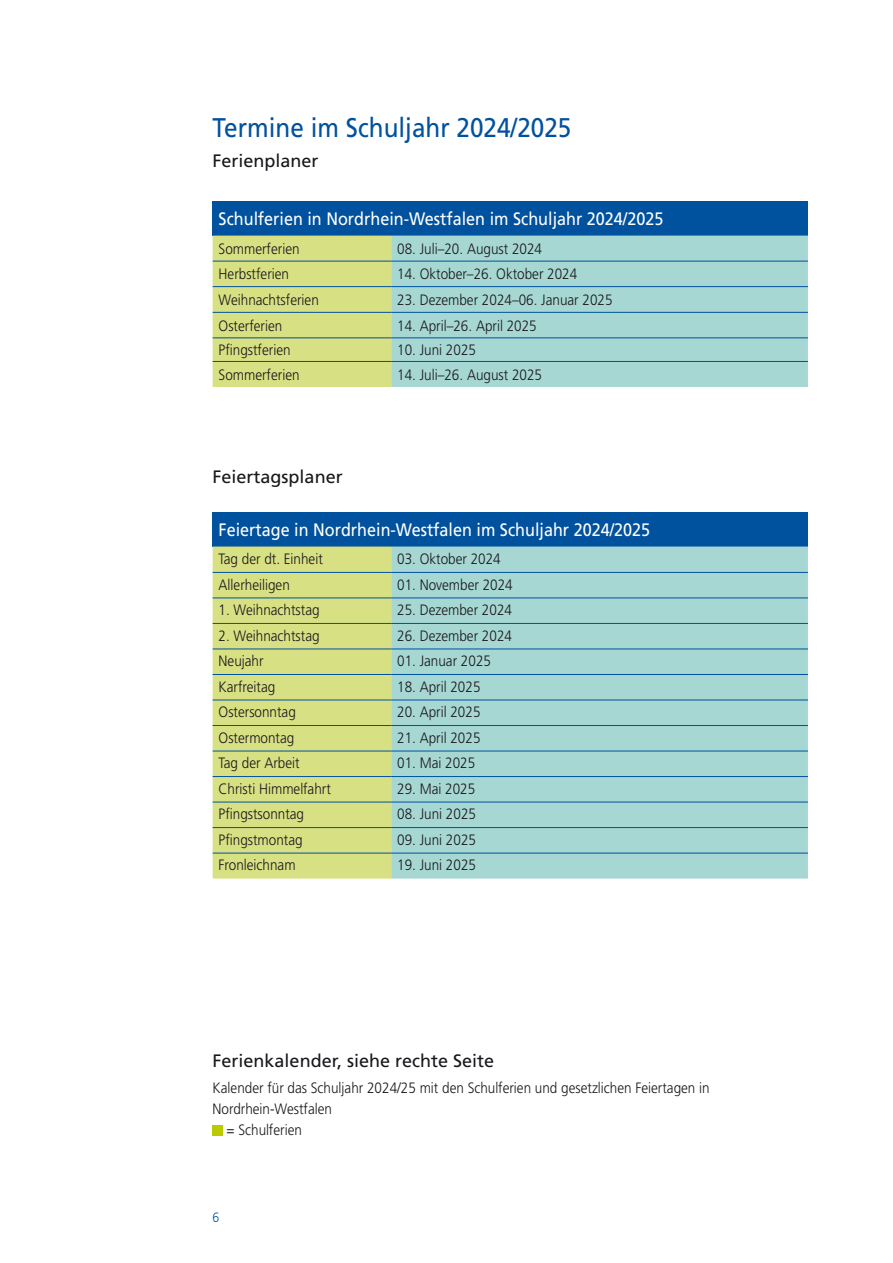
<style>
.page{position:relative;width:893px;height:1263px;background:#fff}
.page>*{position:absolute;margin:0;border:0;box-sizing:border-box;transform-origin:0 0}
.t1{font:27px "Frutiger LT Pro";color:#00519e;scale:.9 1}
.t2{font:18px "Frutiger LT Pro";color:#fff;scale:.9 1}
.t3{font:18px "Frutiger LT Pro";color:#1a171c}
.t4{font:300 15px "Frutiger LT Pro";color:#1a171c;scale:.9 1}
.t5{font:300 13.5px "Frutiger LT Pro";color:#00519e;scale:.9 1}
</style>
<div class="page">
<div style="left:213px;top:202px;width:595px;height:34px;background:#00519e"></div>
<div style="left:213px;top:236px;width:178px;height:151px;background:#d7e082"></div>
<div style="left:391px;top:236px;width:417px;height:151px;background:#a6d7d2"></div>
<hr style="left:213px;top:261px;width:178px;height:1px;background:#00519e">
<hr style="left:391px;top:261px;width:417px;height:1px;background:#00519e">
<hr style="left:213px;top:286px;width:178px;height:1px;background:#00519e">
<hr style="left:391px;top:286px;width:417px;height:1px;background:#00519e">
<hr style="left:213px;top:312px;width:178px;height:1px;background:#00519e">
<hr style="left:391px;top:312px;width:417px;height:1px;background:#00519e">
<hr style="left:213px;top:337px;width:178px;height:1px;background:#00519e">
<hr style="left:391px;top:337px;width:417px;height:1px;background:#00519e">
<hr style="left:213px;top:361px;width:178px;height:1px;background:#00519e">
<hr style="left:391px;top:361px;width:417px;height:1px;background:#00519e">
<div style="left:213px;top:512px;width:595px;height:34px;background:#00519e"></div>
<div style="left:213px;top:546px;width:178px;height:332px;background:#d7e082"></div>
<div style="left:391px;top:546px;width:417px;height:332px;background:#a6d7d2"></div>
<hr style="left:391px;top:572px;width:417px;height:1px;background:#00519e">
<hr style="left:213px;top:597px;width:178px;height:1px;background:#00519e">
<hr style="left:391px;top:597px;width:417px;height:1px;background:#00519e">
<hr style="left:213px;top:623px;width:178px;height:1px;background:#00519e">
<hr style="left:391px;top:623px;width:417px;height:1px;background:#00519e">
<hr style="left:213px;top:649px;width:178px;height:1px;background:#00519e">
<hr style="left:391px;top:649px;width:417px;height:1px;background:#00519e">
<hr style="left:213px;top:674px;width:178px;height:1px;background:#00519e">
<hr style="left:391px;top:674px;width:417px;height:1px;background:#00519e">
<hr style="left:213px;top:700px;width:178px;height:1px;background:#00519e">
<hr style="left:391px;top:700px;width:417px;height:1px;background:#00519e">
<hr style="left:213px;top:725px;width:178px;height:1px;background:#00519e">
<hr style="left:391px;top:725px;width:417px;height:1px;background:#00519e">
<hr style="left:213px;top:751px;width:178px;height:1px;background:#00519e">
<hr style="left:391px;top:751px;width:417px;height:1px;background:#00519e">
<hr style="left:213px;top:776px;width:178px;height:1px;background:#00519e">
<hr style="left:391px;top:776px;width:417px;height:1px;background:#00519e">
<hr style="left:213px;top:802px;width:178px;height:1px;background:#00519e">
<hr style="left:391px;top:802px;width:417px;height:1px;background:#00519e">
<hr style="left:213px;top:827px;width:178px;height:1px;background:#00519e">
<hr style="left:391px;top:827px;width:417px;height:1px;background:#00519e">
<hr style="left:213px;top:853px;width:178px;height:1px;background:#00519e">
<hr style="left:391px;top:853px;width:417px;height:1px;background:#00519e">
<hr style="left:213px;top:572px;width:178px;height:1px;background:#00519e">
<div style="left:213px;top:1125px;width:10px;height:10px;background:#b9cb00"></div>
<h1 class="t1" style="left:213px;top:112px;width:400px">Termine im Schuljahr 2024/2025</h1>
<p class="t3" style="left:213px;top:150px;width:108px">Ferienplaner</p>
<p class="t2" style="left:219px;top:208px;width:496px">Schulferien in Nordrhein-Westfalen im Schuljahr 2024/2025</p>
<p class="t4" style="left:219px;top:240px;width:91px">Sommerferien</p>
<p class="t4" style="left:397px;top:240px;width:162px">08. Juli–20. August 2024</p>
<p class="t4" style="left:219px;top:266px;width:80px">Herbstferien</p>
<p class="t4" style="left:397px;top:266px;width:202px">14. Oktober–26. Oktober 2024</p>
<p class="t4" style="left:219px;top:291px;width:113px">Weihnachtsferien</p>
<p class="t4" style="left:397px;top:291px;width:241px">23. Dezember 2024–06. Januar 2025</p>
<p class="t4" style="left:219px;top:317px;width:72px">Osterferien</p>
<p class="t4" style="left:397px;top:317px;width:157px">14. April–26. April 2025</p>
<p class="t4" style="left:219px;top:341px;width:81px">Pfingstferien</p>
<p class="t4" style="left:397px;top:341px;width:89px">10. Juni 2025</p>
<p class="t4" style="left:219px;top:366px;width:91px">Sommerferien</p>
<p class="t4" style="left:397px;top:366px;width:162px">14. Juli–26. August 2025</p>
<p class="t3" style="left:213px;top:466px;width:132px">Feiertagsplaner</p>
<p class="t2" style="left:219px;top:519px;width:481px">Feiertage in Nordrhein-Westfalen im Schuljahr 2024/2025</p>
<p class="t4" style="left:219px;top:550px;width:117px">Tag der dt. Einheit</p>
<p class="t4" style="left:397px;top:550px;width:117px">03. Oktober 2024</p>
<p class="t4" style="left:219px;top:576px;width:81px">Allerheiligen</p>
<p class="t4" style="left:397px;top:576px;width:130px">01. November 2024</p>
<p class="t4" style="left:219px;top:601px;width:114px">1. Weihnachtstag</p>
<p class="t4" style="left:397px;top:601px;width:129px">25. Dezember 2024</p>
<p class="t4" style="left:219px;top:627px;width:114px">2. Weihnachtstag</p>
<p class="t4" style="left:397px;top:627px;width:129px">26. Dezember 2024</p>
<p class="t4" style="left:219px;top:652px;width:52px">Neujahr</p>
<p class="t4" style="left:397px;top:652px;width:106px">01. Januar 2025</p>
<p class="t4" style="left:219px;top:678px;width:65px">Karfreitag</p>
<p class="t4" style="left:397px;top:678px;width:94px">18. April 2025</p>
<p class="t4" style="left:219px;top:703px;width:87px">Ostersonntag</p>
<p class="t4" style="left:397px;top:703px;width:94px">20. April 2025</p>
<p class="t4" style="left:219px;top:729px;width:86px">Ostermontag</p>
<p class="t4" style="left:397px;top:729px;width:94px">21. April 2025</p>
<p class="t4" style="left:219px;top:754px;width:92px">Tag der Arbeit</p>
<p class="t4" style="left:397px;top:754px;width:88px">01. Mai 2025</p>
<p class="t4" style="left:219px;top:780px;width:126px">Christi Himmelfahrt</p>
<p class="t4" style="left:397px;top:780px;width:88px">29. Mai 2025</p>
<p class="t4" style="left:219px;top:805px;width:97px">Pfingstsonntag</p>
<p class="t4" style="left:397px;top:805px;width:89px">08. Juni 2025</p>
<p class="t4" style="left:219px;top:831px;width:95px">Pfingstmontag</p>
<p class="t4" style="left:397px;top:831px;width:89px">09. Juni 2025</p>
<p class="t4" style="left:219px;top:856px;width:87px">Fronleichnam</p>
<p class="t4" style="left:397px;top:856px;width:89px">19. Juni 2025</p>
<p class="t3" style="left:213px;top:1050px;width:283px">Ferienkalender, siehe rechte Seite</p>
<p class="t4" style="left:213px;top:1079px;width:554px">Kalender für das Schuljahr 2024/25 mit den Schulferien und gesetzlichen Feiertagen in</p>
<p class="t4" style="left:213px;top:1100px;width:134px">Nordrhein-Westfalen</p>
<p class="t4" style="left:227px;top:1121px;width:85px">= Schulferien</p>
<p class="t5" style="left:213px;top:1209px;width:9px">6</p>
</div>
